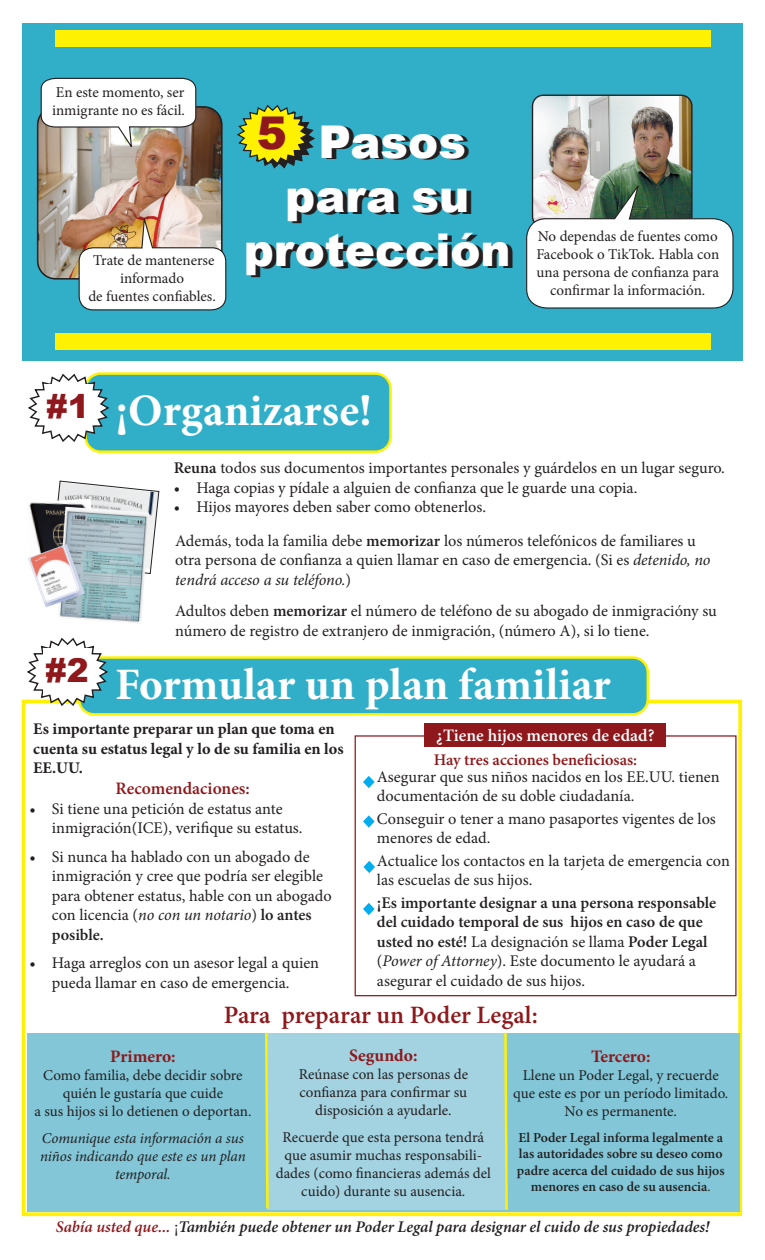
<style>
.page{position:relative;width:765px;height:1260px;background:#fff}
.page>*{position:absolute;margin:0;border:0;box-sizing:border-box;transform-origin:0 0}
.t1{font:900 45.25px "Arial";color:#fff}
.t2{font:900 45.25px "Arial";color:#8e181b}
.t3{font:700 45px "Minion Pro";color:#fff}
.t4{font:900 32.88px "Arial";color:#8e181b}
.t5{font:600 25px "Minion Pro";color:#8e181b}
.t6{font:600 17.5px "Minion Pro";color:#fff}
.t7{font:700 17.5px "Minion Pro";color:#8e181b}
.t8{font:600 17.5px "Minion Pro";color:#8e181b}
.t9{font:16.25px/19.5px "Minion Pro";color:#231f20}
.t10{font:600 16.25px/19.5px "Minion Pro";color:#231f20}
.t11{font:italic 600 16.25px "Minion Pro";letter-spacing:-.005em;color:#231f20}
.t12{font:700 16.25px/19.5px "Minion Pro";color:#231f20}
.t13{font:600 16.25px "Minion Pro";color:#8e181b}
.t14{font:15px/18px "Minion Pro";color:#231f20;text-align:center}
.t15{font:italic 15px/18px "Minion Pro";letter-spacing:-.01em;color:#231f20;text-align:center}
.t16{font:600 13.75px/16.5px "Minion Pro";color:#231f20;text-align:center}
.s1{font-weight:600}
.s2{font-style:italic}
.s3{font-weight:400}
.s4{font-weight:400;font-style:italic}
.s5{color:#8e181b}
.s6{font-weight:400;font-style:normal}
</style>
<div class="page">
<div style="left:22px;top:700px;width:720px;height:516px;border:4px solid #fff101"></div>
<div style="left:355px;top:735px;width:382px;height:261px;border:1px solid #8e181b"></div>
<div style="left:23px;top:24px;width:720px;height:337px;background:#32afc8"></div>
<img style="left:38px;top:109px;width:182px;height:168px">
<div style="left:37px;top:106px;width:186px;height:174px;border:2px solid #231f20;border-radius:18px"></div>
<svg style="left:40px;top:77px;width:157px;height:74px;background:#dbd9d4"></svg>
<svg style="left:78px;top:213px;width:149px;height:98px;background:#e1d9d0"></svg>
<img style="left:533px;top:95px;width:158px;height:85px">
<div style="left:532px;top:95px;width:161px;height:133px;border:1px solid #231f20;border-radius:11px"></div>
<svg style="left:526px;top:180px;width:208px;height:129px;background:#cad8d7"></svg>
<div style="left:56px;top:31px;width:655px;height:16px;background:#fff101"></div>
<div style="left:55px;top:333px;width:656px;height:16px;background:#fff101"></div>
<div style="left:86px;top:374px;width:304px;height:78px;background:#32afc8;border-radius:15px"></div>
<div style="left:84px;top:372px;width:308px;height:81px;border:2px solid #fff101;border-radius:15px"></div>
<svg style="left:28px;top:373px;width:83px;height:70px"></svg>
<div style="left:45px;top:384px;width:46px;height:44px;background:#fff"></div>
<div style="left:27px;top:1033px;width:713px;height:178px;background:#82c6d7"></div>
<div style="left:267px;top:1033px;width:239px;height:176px;background:#a3d2e1"></div>
<svg style="left:265px;top:1032px;width:5px;height:178px"></svg>
<svg style="left:503px;top:1032px;width:6px;height:180px"></svg>
<svg style="left:237px;top:104px;width:78px;height:65px"></svg>
<svg style="left:57px;top:481px;width:102px;height:93px"></svg>
<img style="left:29px;top:499px;width:65px;height:45px">
<img style="left:58px;top:507px;width:91px;height:116px">
<img style="left:28px;top:544px;width:57px;height:64px">
<div style="left:425px;top:723px;width:241px;height:24px;background:#8e181b"></div>
<svg style="left:363px;top:776px;width:12px;height:12px"></svg>
<svg style="left:363px;top:815px;width:12px;height:13px"></svg>
<svg style="left:363px;top:861px;width:12px;height:12px"></svg>
<div style="left:79px;top:658px;width:569px;height:56px;background:#32afc8;border-radius:15px"></div>
<div style="left:78px;top:656px;width:571px;height:60px;border:2px solid #fff101;border-radius:15px"></div>
<svg style="left:25px;top:637px;width:85px;height:70px"></svg>
<div style="left:44px;top:648px;width:46px;height:44px;background:#fff"></div>
<svg style="left:363px;top:903px;width:12px;height:12px"></svg>
<p class="t14" style="left:52px;top:83px;width:134px;text-align:left">En este momento, ser inmigrante no es fácil.</p>
<p class="t14" style="left:88px;top:251px;width:129px">Trate de mantenerse informado<br>de fuentes confiables.</p>
<h1 class="t2" style="left:257px;top:100px;width:32px">5</h1>
<h1 class="t1" style="left:319px;top:109px;width:149px">Pasos</h1>
<h1 class="t1" style="left:285px;top:163px;width:186px">para su</h1>
<h1 class="t1" style="left:244px;top:217px;width:268px">protección</h1>
<p class="t14" style="left:536px;top:227px;width:184px">No dependas de fuentes como<br>Facebook o TikTok. Habla con una persona de confianza para confirmar la información.</p>
<h3 class="t4" style="left:46px;top:382px;width:45px">#1</h3>
<h3 class="t4" style="left:45px;top:646px;width:45px">#2</h3>
<h2 class="t3" style="left:115px;top:379px;width:258px">¡Organizarse!</h2>
<p class="t9" style="left:174px;top:459px;width:553px"><span class="s1">Reuna</span> todos sus documentos importantes personales y guárdelos en un lugar seguro.</p>
<p class="t9" style="left:174px;top:478px;width:465px">• Haga copias y pídale a alguien de confianza que le guarde una copia.</p>
<p class="t9" style="left:174px;top:498px;width:314px">• Hijos mayores deben saber como obtenerlos.</p>
<p class="t9" style="left:175px;top:531px;width:537px">Además, toda la familia debe <span class="s1">memorizar</span> los números telefónicos de familiares u otra persona de confianza a quien llamar en caso de emergencia. (Si es <span class="s2">detenido, no tendrá acceso a su teléfono.</span>)</p>
<p class="t9" style="left:175px;top:601px;width:543px">Adultos deben <span class="s1">memorizar</span> el número de teléfono de su abogado de inmigracióny su número de registro de extranjero de inmigración, (número A), si lo tiene.</p>
<h2 class="t3" style="left:115px;top:652px;width:497px">Formular un plan familiar</h2>
<p class="t12" style="left:33px;top:719px;width:312px">Es importante preparar un plan que toma en cuenta su estatus legal y lo de su familia en los<br>EE.UU.</p>
<p class="t8" style="left:116px;top:777px;width:136px">Recomendaciones:</p>
<p class="t9" style="left:52px;top:799px;width:252px;text-indent:-23px">• Si tiene una petición de estatus ante inmigración(ICE), verifique su estatus.</p>
<p class="t9" style="left:52px;top:847px;width:281px;text-indent:-23px">• Si nunca ha hablado con un abogado de inmigración y cree que podría ser elegible para obtener estatus, hable con un abogado con licencia (<span class="s2">no con un notario</span>) <span class="s1">lo antes posible.</span></p>
<p class="t9" style="left:29px;top:953px;width:291px;text-align:center">• Haga arreglos con un asesor legal a quien pueda llamar en caso de emergencia.</p>
<p class="t6" style="left:436px;top:724px;width:220px">¿Tiene hijos menores de edad?</p>
<p class="t13" style="left:434px;top:748px;width:205px">Hay tres acciones beneficiosas:</p>
<p class="t9" style="left:377px;top:767px;width:344px">Asegurar que sus niños nacidos en los EE.UU. tienen documentación de su doble ciudadanía.</p>
<p class="t9" style="left:377px;top:809px;width:341px">Conseguir o tener a mano pasaportes vigentes de los menores de edad.</p>
<p class="t9" style="left:377px;top:851px;width:354px">Actualice los contactos en la tarjeta de emergencia con las escuelas de sus hijos.</p>
<p class="t10" style="left:377px;top:893px;width:341px">¡Es importante designar a una persona responsable del cuidado temporal de sus hijos en caso de que usted no esté! <span class="s3">La designación se llama</span> Poder Legal <span class="s3">(</span><span class="s4">Power of Attorney</span><span class="s3">). Este documento le ayudará a asegurar el cuidado de sus hijos.</span></p>
<h3 class="t5" style="left:224px;top:998px;width:315px">Para preparar un Poder Legal:</h3>
<p class="t7" style="left:349px;top:1043px;width:70px">Segundo:</p>
<p class="t14" style="left:299px;top:1065px;width:171px">Reúnase con las personas de confianza para confirmar su disposición a ayudarle.</p>
<p class="t14" style="left:276px;top:1128px;width:217px">Recuerde que esta persona tendrá que asumir muchas responsabili&shy;dades (como financieras además del cuido) durante su ausencia.</p>
<p class="t7" style="left:591px;top:1044px;width:61px">Tercero:</p>
<p class="t14" style="left:513px;top:1066px;width:217px">Llene un Poder Legal, y recuerde que este es por un período limitado.<br>No es permanente.</p>
<p class="t16" style="left:517px;top:1129px;width:209px">El Poder Legal informa legalmente a las autoridades sobre su deseo como padre acerca del cuidado de sus hijos menores en caso de su ausencia<span class="s3">.</span></p>
<p class="t11" style="left:56px;top:1215px;width:655px"><span class="s5">Sabía usted que...</span> <span class="s6">¡</span>También puede obtener un Poder Legal para designar el cuido de sus propiedades!</p>
<p class="t7" style="left:110px;top:1044px;width:67px">Primero:</p>
<p class="t14" style="left:34px;top:1067px;width:219px">Como familia, debe decidir sobre quién le gustaría que cuide<br>a sus hijos si lo detienen o deportan.</p>
<p class="t15" style="left:40px;top:1130px;width:207px">Comunique esta información a sus niños indicando que este es un plan temporal.</p>
</div>
